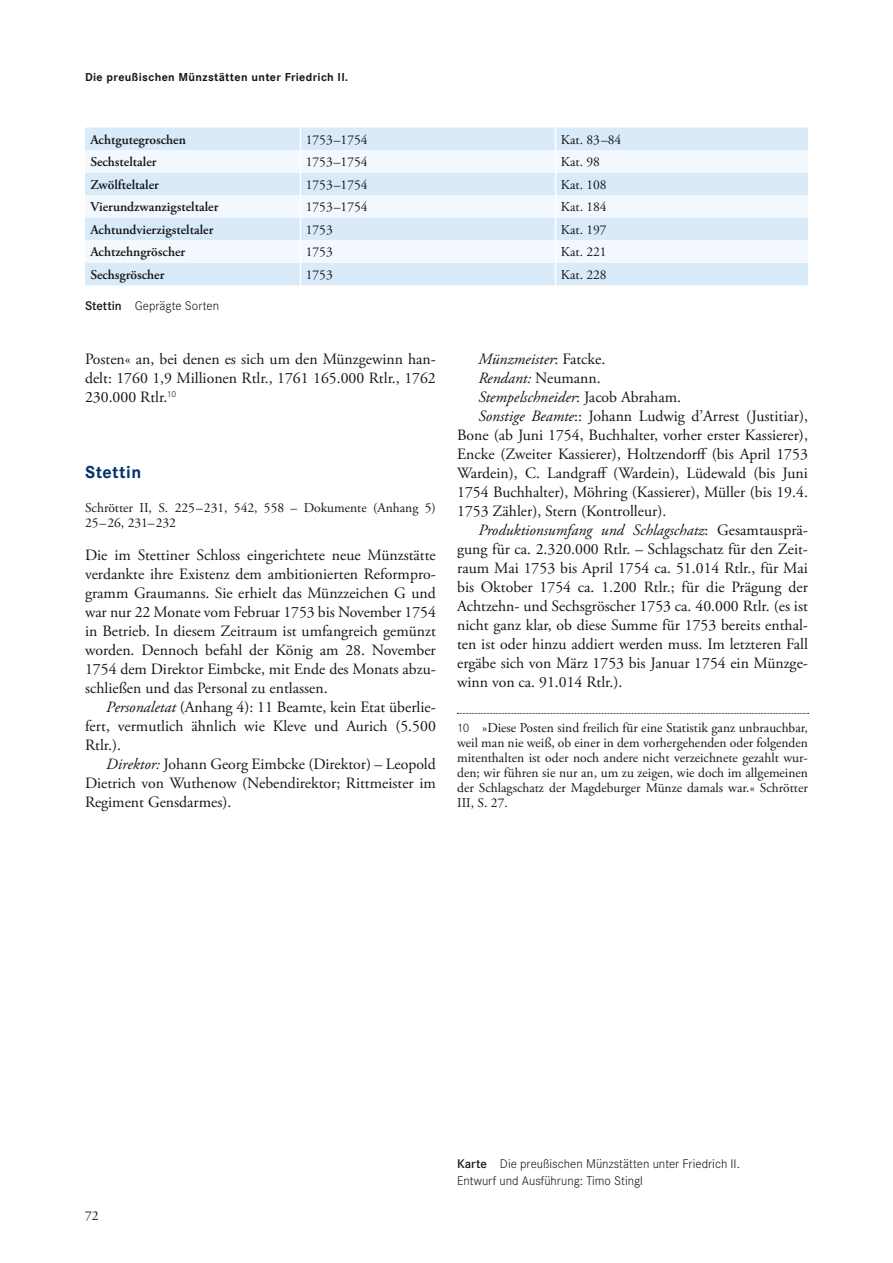
<style>
.page{position:relative;width:893px;height:1263px;background:#fff}
.page>*{position:absolute;margin:0;border:0;box-sizing:border-box;transform-origin:0 0}
.t1{font:700 18px "Corporate S";letter-spacing:.03em;color:#00326a}
.t2{font:15.75px/19px "Adobe Garamond Pro";color:#151616;text-align:justify}
.t3{font:italic 15.75px "Adobe Garamond Pro";color:#151616}
.t4{font:13.5px/15px "Adobe Garamond Pro";color:#151616;text-align:justify}
.t5{font:600 13.5px "Adobe Garamond Pro";color:#151616}
.t6{font:300 13.05px/16.5px "Corporate S";color:#151616}
.t7{font:700 12px "Corporate S";letter-spacing:.03em;color:#151616}
.s1{font-weight:600}
.s2{font-style:italic}
.s3{font-style:normal}
.s4{font-family:"Corporate S";font-weight:300;font-size:12.75px}
</style>
<div class="page">
<svg style="left:457px;top:713px;width:352px;height:1px"></svg>
<div style="left:85px;top:128px;width:723px;height:157px;background:#d9eaf9"></div>
<svg style="left:85px;top:150px;width:723px;height:113px;fill:#f3f8fe"></svg>
<svg style="left:300px;top:128px;width:1px;height:157px"></svg>
<svg style="left:555px;top:128px;width:1px;height:157px"></svg>
<p class="t7" style="left:85px;top:70px;width:265px">Die preußischen Münzstätten unter Friedrich II.</p>
<p class="t5" style="left:90px;top:132px;width:97px">Achtgutegroschen</p>
<p class="t4" style="left:306px;top:132px;width:63px">1753–1754</p>
<p class="t4" style="left:561px;top:132px;width:62px">Kat. 83–84</p>
<p class="t5" style="left:90px;top:154px;width:68px">Sechsteltaler</p>
<p class="t4" style="left:306px;top:155px;width:63px">1753–1754</p>
<p class="t4" style="left:561px;top:155px;width:40px">Kat. 98</p>
<p class="t5" style="left:90px;top:177px;width:70px">Zwölfteltaler</p>
<p class="t4" style="left:306px;top:178px;width:63px">1753–1754</p>
<p class="t4" style="left:561px;top:178px;width:47px">Kat. 108</p>
<p class="t5" style="left:90px;top:199px;width:130px">Vierundzwanzigsteltaler</p>
<p class="t4" style="left:306px;top:200px;width:63px">1753–1754</p>
<p class="t4" style="left:561px;top:200px;width:47px">Kat. 184</p>
<p class="t5" style="left:90px;top:222px;width:125px">Achtundvierzigsteltaler</p>
<p class="t4" style="left:306px;top:223px;width:28px">1753</p>
<p class="t4" style="left:561px;top:223px;width:47px">Kat. 197</p>
<p class="t5" style="left:90px;top:244px;width:96px">Achtzehngröscher</p>
<p class="t4" style="left:306px;top:245px;width:28px">1753</p>
<p class="t4" style="left:561px;top:245px;width:47px">Kat. 221</p>
<p class="t5" style="left:90px;top:267px;width:76px">Sechsgröscher</p>
<p class="t4" style="left:306px;top:268px;width:28px">1753</p>
<p class="t4" style="left:561px;top:268px;width:47px">Kat. 228</p>
<p class="t6" style="left:85px;top:298px;width:136px"><span class="s1">Stettin</span> Geprägte Sorten</p>
<p class="t2" style="left:85px;top:350px;width:352px">Posten« an, bei denen es sich um den Münzgewinn han&shy;delt: 1760 1,9 Millionen Rtlr., 1761 165.000 Rtlr., 1762<br>230.000 Rtlr.<sup>10</sup></p>
<p class="t1" style="left:85px;top:462px;width:58px">Stettin</p>
<p class="t4" style="left:85px;top:501px;width:352px">Schrötter II, S. 225–231, 542, 558 – Dokumente (Anhang 5)<br>25–26, 231–232</p>
<p class="t2" style="left:85px;top:546px;width:352px">Die im Stettiner Schloss eingerichtete neue Münzstätte verdankte ihre Existenz dem ambitionierten Reformpro&shy;gramm Graumanns. Sie erhielt das Münzzeichen G und war nur 22 Monate vom Februar 1753 bis November 1754 in Betrieb. In diesem Zeitraum ist umfangreich gemünzt worden. Dennoch befahl der König am 28. November 1754 dem Direktor Eimbcke, mit Ende des Monats abzu&shy;schließen und das Personal zu entlassen.</p>
<p class="t2" style="left:85px;top:698px;width:352px;text-indent:21px"><span class="s2">Personaletat</span> (Anhang 4): 11 Beamte, kein Etat überlie&shy;fert, vermutlich ähnlich wie Kleve und Aurich (5.500<br>Rtlr.).</p>
<p class="t2" style="left:85px;top:755px;width:352px;text-indent:21px"><span class="s2">Direktor:</span> Johann Georg Eimbcke (Direktor) – Leopold Dietrich von Wuthenow (Nebendirektor; Rittmeister im Regiment Gensdarmes).</p>
<p class="t3" style="left:478px;top:350px;width:128px">Münzmeister<span class="s3">: Fatcke.</span></p>
<p class="t3" style="left:478px;top:369px;width:124px">Rendant: <span class="s3">Neumann.</span></p>
<p class="t3" style="left:478px;top:388px;width:204px">Stempelschneider<span class="s3">: Jacob Abraham.</span></p>
<p class="t2" style="left:478px;top:407px;width:331px"><span class="s2">Sonstige Beamte</span>:: Johann Ludwig d’Arrest (Justitiar),</p>
<p class="t2" style="left:457px;top:426px;width:352px">Bone (ab Juni 1754, Buchhalter, vorher erster Kassierer),</p>
<p class="t2" style="left:457px;top:445px;width:352px">Encke (Zweiter Kassierer), Holtzendorff (bis April 1753</p>
<p class="t2" style="left:457px;top:464px;width:352px">Wardein), C. Landgraff (Wardein), Lüdewald (bis Juni</p>
<p class="t2" style="left:457px;top:483px;width:352px">1754 Buchhalter), Möhring (Kassierer), Müller (bis 19.4.</p>
<p class="t2" style="left:457px;top:502px;width:211px">1753 Zähler), Stern (Kontrolleur).</p>
<p class="t3" style="left:478px;top:521px;width:331px">Produktionsumfang und Schlagschatz<span class="s3">: Gesamtausprä-</span></p>
<p class="t2" style="left:457px;top:540px;width:352px">gung für ca. 2.320.000 Rtlr. – Schlagschatz für den Zeit-</p>
<p class="t2" style="left:457px;top:559px;width:352px">raum Mai 1753 bis April 1754 ca. 51.014 Rtlr., für Mai</p>
<p class="t2" style="left:457px;top:578px;width:352px">bis Oktober 1754 ca. 1.200 Rtlr.; für die Prägung der</p>
<p class="t2" style="left:457px;top:597px;width:352px">Achtzehn- und Sechsgröscher 1753 ca. 40.000 Rtlr. (es ist</p>
<p class="t2" style="left:457px;top:616px;width:352px">nicht ganz klar, ob diese Summe für 1753 bereits enthal-</p>
<p class="t2" style="left:457px;top:635px;width:352px">ten ist oder hinzu addiert werden muss. Im letzteren Fall</p>
<p class="t2" style="left:457px;top:654px;width:352px">ergäbe sich von März 1753 bis Januar 1754 ein Münzge-</p>
<p class="t2" style="left:457px;top:673px;width:167px">winn von ca. 91.014 Rtlr.).</p>
<p class="t4" style="left:457px;top:721px;width:352px"><span class="s4">10</span> »Diese Posten sind freilich für eine Statistik ganz unbrauchbar, weil man nie weiß, ob einer in dem vorhergehenden oder folgenden mitenthalten ist oder noch andere nicht verzeichnete gezahlt wur&shy;den; wir führen sie nur an, um zu zeigen, wie doch im allgemeinen der Schlagschatz der Magdeburger Münze damals war.« Schrötter III, S. 27.</p>
<p class="t4" style="left:85px;top:1209px;width:15px">72</p>
<p class="t6" style="left:457px;top:1156px;width:284px"><span class="s1">Karte</span> Die preußischen Münzstätten unter Friedrich II.<br>Entwurf und Ausführung: Timo Stingl</p>
</div>
